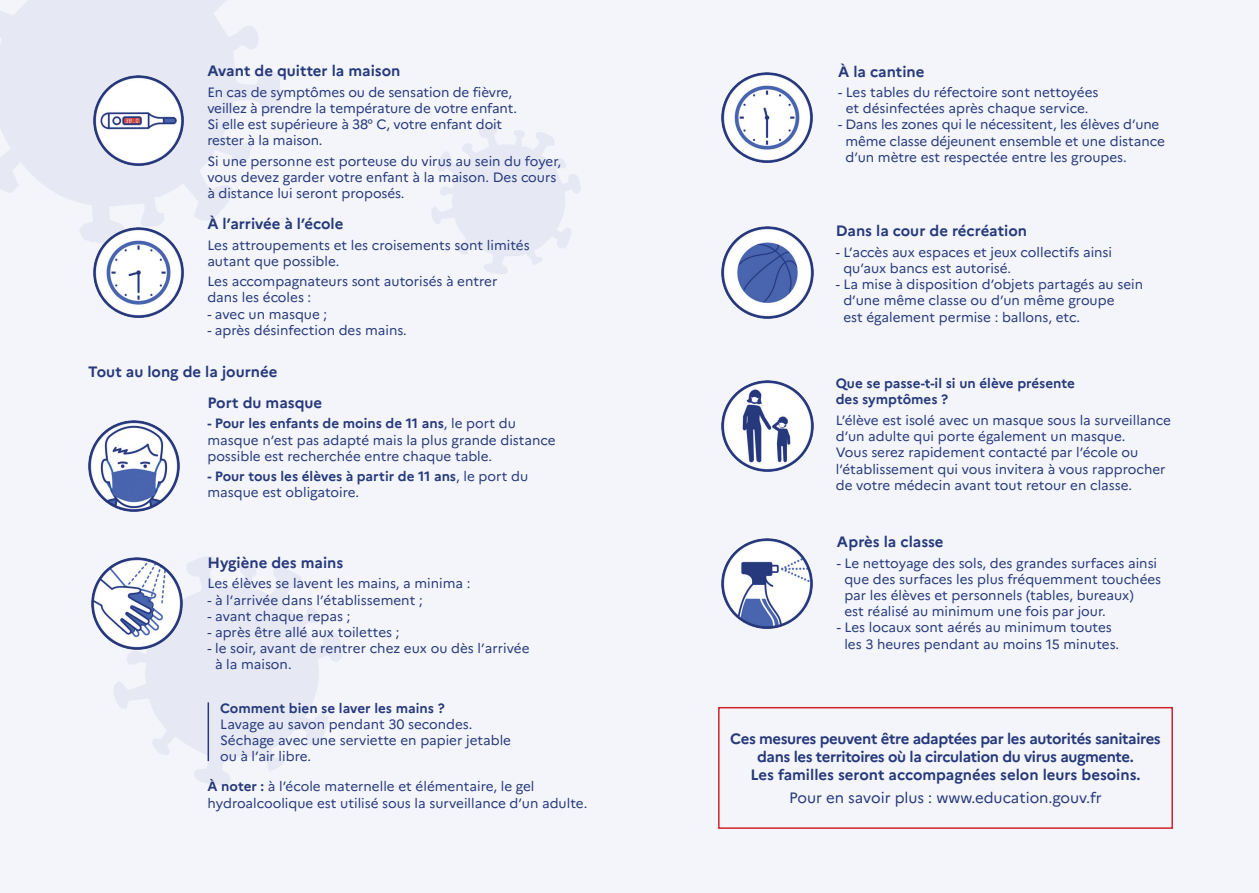
<style>
.page{position:relative;width:1259px;height:893px;background:#f4f5fa}
.page>*{position:absolute;margin:0;border:0;box-sizing:border-box;transform-origin:0 0}
.t1{font:700 15px/18px "Marianne";letter-spacing:-.025em;color:#26397b;text-align:center}
.t2{font:700 15px/30.6px "Marianne";letter-spacing:-.005em;color:#26397b}
.t3{font:15px "Marianne";color:#26397b}
.t4{font:13.5px/16.2px "Marianne";color:#26397b}
.t5{font:700 13.5px/16.2px "Marianne";color:#26397b}
.s1{font-weight:700}
.s2{font-weight:400}
</style>
<div class="page">
<svg style="left:0;top:0;width:281px;height:241px;fill:#e6e8f4"></svg>
<svg style="left:432px;top:125px;width:149px;height:149px"></svg>
<svg style="left:114px;top:556px;width:228px;height:229px;fill:#e6e8f4"></svg>
<img style="left:721px;top:226px;width:93px;height:93px">
<img style="left:721px;top:380px;width:93px;height:92px">
<img style="left:721px;top:538px;width:92px;height:91px">
<img style="left:721px;top:72px;width:92px;height:91px">
<div style="left:718px;top:707px;width:455px;height:122px;border:2px solid #d1232a"></div>
<img style="left:88px;top:420px;width:92px;height:92px">
<img style="left:90px;top:72px;width:97px;height:96px">
<img style="left:90px;top:224px;width:97px;height:94px">
<img style="left:91px;top:556px;width:94px;height:96px">
<hr style="left:207px;top:702px;width:2px;height:59px;background:#26397b">
<p class="t2" style="left:207px;top:56px;width:195px">Avant de quitter la maison</p>
<p class="t4" style="left:207px;top:84px;width:311px">En cas de symptômes ou de sensation de fièvre, veillez à prendre la température de votre enfant.<br>Si elle est supérieure à 38° C, votre enfant doit rester à la maison.</p>
<p class="t4" style="left:207px;top:153px;width:355px">Si une personne est porteuse du virus au sein du foyer, vous devez garder votre enfant à la maison. Des cours à distance lui seront proposés.</p>
<p class="t2" style="left:207px;top:209px;width:138px">À l’arrivée à l’école</p>
<p class="t4" style="left:207px;top:237px;width:324px">Les attroupements et les croisements sont limités autant que possible.</p>
<p class="t4" style="left:207px;top:273px;width:291px">Les accompagnateurs sont autorisés à entrer dans les écoles :</p>
<p class="t4" style="left:207px;top:306px;width:121px">- avec un masque ;</p>
<p class="t4" style="left:207px;top:322px;width:201px">- après désinfection des mains.</p>
<p class="t2" style="left:207px;top:357px;width:116px;text-indent:-119px">Tout au long de la journée<br>Port du masque</p>
<p class="t4" style="left:207px;top:415px;width:350px"><span class="s1">- Pour les enfants de moins de 11 ans</span>, le port du masque n’est pas adapté mais la plus grande distance possible est recherchée entre chaque table.</p>
<p class="t5" style="left:207px;top:468px;width:322px">- Pour tous les élèves à partir de 11 ans<span class="s2">, le port du masque est obligatoire.</span></p>
<p class="t2" style="left:207px;top:547px;width:137px">Hygiène des mains</p>
<p class="t4" style="left:207px;top:575px;width:264px">Les élèves se lavent les mains, a minima :</p>
<p class="t4" style="left:207px;top:592px;width:217px">- à l’arrivée dans l’établissement ;</p>
<p class="t4" style="left:207px;top:608px;width:144px">- avant chaque repas ;</p>
<p class="t4" style="left:207px;top:624px;width:193px">- après être allé aux toilettes ;</p>
<p class="t4" style="left:215px;top:640px;width:316px;line-height:15.6px;text-indent:-8px">- le soir, avant de rentrer chez eux ou dès l’arrivée à la maison.</p>
<p class="t5" style="left:220px;top:700px;width:226px">Comment bien se laver les mains ?</p>
<p class="t4" style="left:220px;top:716px;width:292px">Lavage au savon pendant 30 secondes.<br>Séchage avec une serviette en papier jetable ou à l’air libre.</p>
<p class="t4" style="left:207px;top:778px;width:381px"><span class="s1">À noter :</span> à l’école maternelle et élémentaire, le gel hydroalcoolique est utilisé sous la surveillance d’un adulte.</p>
<p class="t2" style="left:838px;top:56px;width:88px">À la cantine</p>
<p class="t4" style="left:838px;top:84px;width:262px;text-align:center">- Les tables du réfectoire sont nettoyées et désinfectées après chaque service.</p>
<p class="t4" style="left:845px;top:116px;width:321px;text-indent:-7px">- Dans les zones qui le nécessitent, les élèves d’une même classe déjeunent ensemble et une distance d’un mètre est respectée entre les groupes.</p>
<p class="t2" style="left:836px;top:216px;width:193px">Dans la cour de récréation</p>
<p class="t4" style="left:843px;top:244px;width:270px;text-indent:-8px">- L’accès aux espaces et jeux collectifs ainsi qu’aux bancs est autorisé.</p>
<p class="t4" style="left:843px;top:276px;width:301px;text-indent:-8px">- La mise à disposition d’objets partagés au sein d’une même classe ou d’un même groupe<br>est également permise : ballons, etc.</p>
<p class="t5" style="left:836px;top:375px;width:241px">Que se passe-t-il si un élève présente des symptômes ?</p>
<p class="t4" style="left:836px;top:412px;width:337px">L’élève est isolé avec un masque sous la surveillance d’un adulte qui porte également un masque.<br>Vous serez rapidement contacté par l’école ou l’établissement qui vous invitera à vous rapprocher de votre médecin avant tout retour en classe.</p>
<p class="t2" style="left:837px;top:526px;width:108px">Après la classe</p>
<p class="t4" style="left:844px;top:555px;width:318px;text-indent:-8px">- Le nettoyage des sols, des grandes surfaces ainsi que des surfaces les plus fréquemment touchées par les élèves et personnels (tables, bureaux)<br>est réalisé au minimum une fois par jour.</p>
<p class="t4" style="left:837px;top:619px;width:284px;text-align:center">- Les locaux sont aérés au minimum toutes les 3 heures pendant au moins 15 minutes.</p>
<p class="t1" style="left:730px;top:730px;width:432px">Ces mesures peuvent être adaptées par les autorités sanitaires dans les territoires où la circulation du virus augmente.<br>Les familles seront accompagnées selon leurs besoins.</p>
<p class="t3" style="left:789px;top:788px;width:314px">Pour en savoir plus : www.education.gouv.fr</p>
</div>
